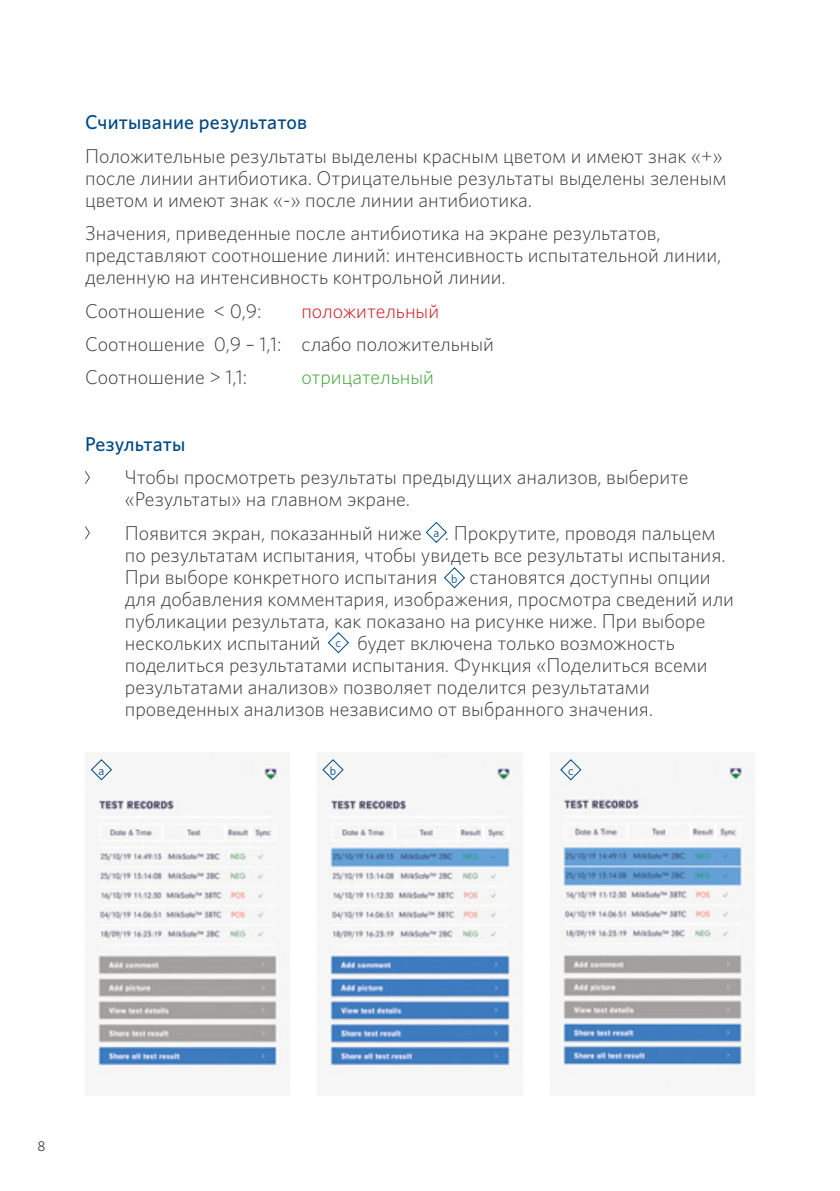
<style>
.page{position:relative;width:840px;height:1191px;background:#fff}
.page>*{position:absolute;margin:0;border:0;box-sizing:border-box;transform-origin:0 0}
.t1{font:300 20px/22px "Whitney";color:#3c3c3b}
.t2{font:500 20px "Whitney";letter-spacing:.01em;color:#004884}
.t3{font:300 20px "Whitney";color:#cd171a}
.t4{font:300 20px "Whitney";color:#3fa535}
.t5{font:300 14px "Whitney";color:#000}
.t6{font:12px "Whitney";color:#004884}
</style>
<div class="page">
<img style="left:85px;top:754px;width:204px;height:321px">
<img style="left:317px;top:754px;width:205px;height:321px">
<div style="left:324px;top:765px;width:19px;height:17px;background:#f6f6f5"></div>
<img style="left:561px;top:761px;width:193px;height:314px">
<svg style="left:85px;top:471px;width:5px;height:13px"></svg>
<svg style="left:85px;top:526px;width:5px;height:13px"></svg>
<svg style="left:90px;top:758px;width:23px;height:23px"></svg>
<svg style="left:321px;top:758px;width:23px;height:23px"></svg>
<svg style="left:560px;top:759px;width:22px;height:22px"></svg>
<svg style="left:444px;top:567px;width:21px;height:22px"></svg>
<svg style="left:327px;top:632px;width:22px;height:22px"></svg>
<svg style="left:425px;top:521px;width:22px;height:22px"></svg>
<p class="t2" style="left:85px;top:109px;width:223px">Считывание результатов</p>
<p class="t1" style="left:85px;top:144px;width:642px">Положительные результаты выделены красным цветом и имеют знак «+» после линии антибиотика. Отрицательные результаты выделены зеленым цветом и имеют знак «-» после линии антибиотика.</p>
<p class="t1" style="left:85px;top:221px;width:637px">Значения, приведенные после антибиотика на экране результатов, представляют соотношение линий: интенсивность испытательной линии, деленную на интенсивность контрольной линии.</p>
<p class="t1" style="left:85px;top:299px;width:178px">Соотношение &lt; 0,9:</p>
<p class="t3" style="left:301px;top:297px;width:139px">положительный</p>
<p class="t1" style="left:85px;top:326px;width:410px;line-height:33.4px">Соотношение 0,9 – 1,1: слабо положительный<br>Соотношение &gt; 1,1:</p>
<p class="t4" style="left:301px;top:364px;width:134px">отрицательный</p>
<p class="t2" style="left:85px;top:431px;width:102px">Результаты</p>
<p class="t1" style="left:125px;top:466px;width:565px">Чтобы просмотреть результаты предыдущих анализов, выберите «Результаты» на главном экране.</p>
<p class="t1" style="left:125px;top:521px;width:602px">Появится экран, показанный ниже . Прокрутите, проводя пальцем по результатам испытания, чтобы увидеть все результаты испытания.<br>При выборе конкретного испытания</p>
<p class="t6" style="left:433px;top:525px;width:7px">a</p>
<p class="t6" style="left:451px;top:570px;width:8px">b</p>
<p class="t1" style="left:125px;top:565px;width:610px;text-indent:344px">становятся доступны опции для добавления комментария, изображения, просмотра сведений или публикации результата, как показано на рисунке ниже. При выборе нескольких испытаний</p>
<p class="t1" style="left:125px;top:631px;width:584px;text-indent:232px">будет включена только возможность поделиться результатами испытания. Функция «Поделиться всеми результатами анализов» позволяет поделится результатами проведенных анализов независимо от выбранного значения.</p>
<p class="t6" style="left:335px;top:635px;width:7px">c</p>
<p class="t6" style="left:98px;top:762px;width:7px">a</p>
<p class="t6" style="left:329px;top:762px;width:8px">b</p>
<p class="t6" style="left:567px;top:762px;width:7px">c</p>
<p class="t5" style="left:37px;top:1137px;width:10px">8</p>
</div>
